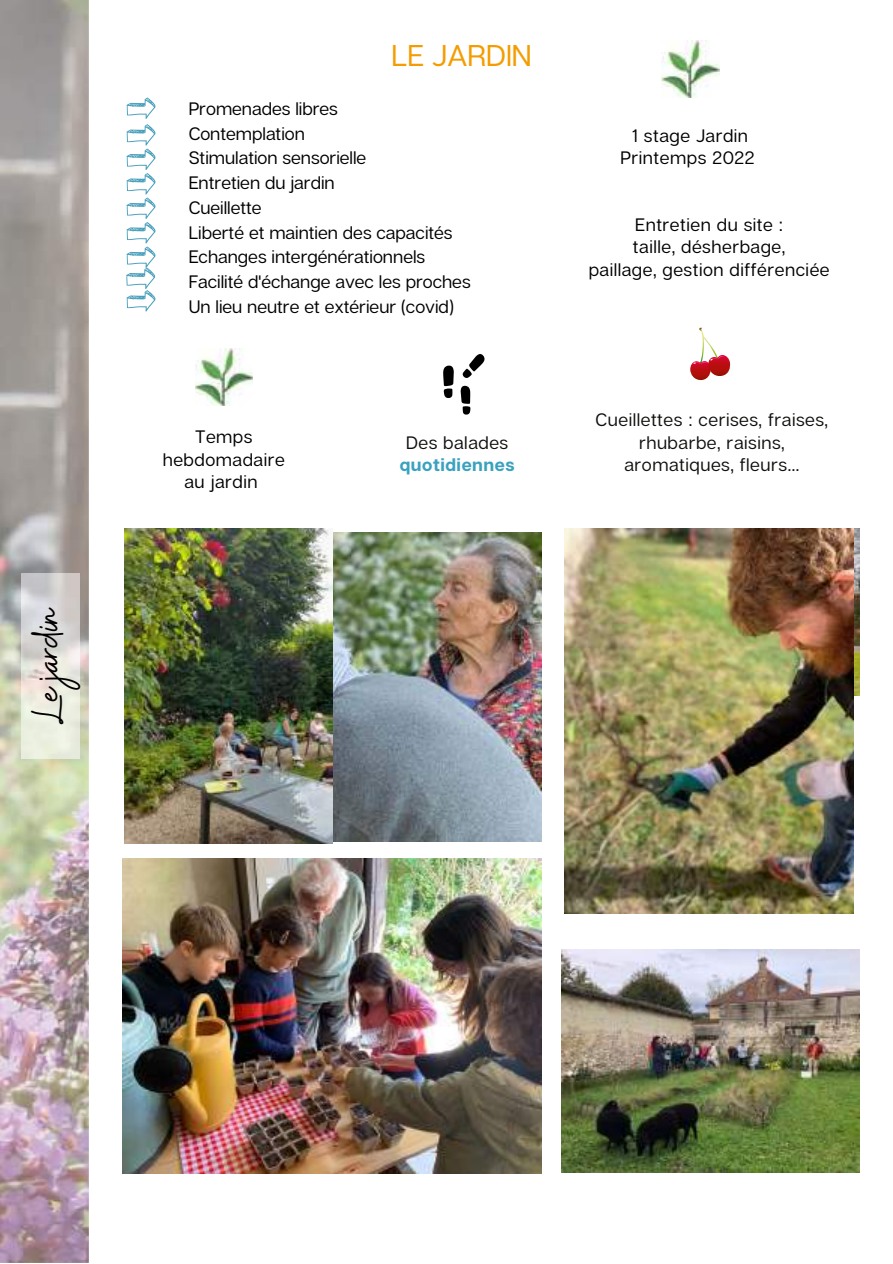
<style>
.page{position:relative;width:893px;height:1264px;background:#fff}
.page>*{position:absolute;margin:0;border:0;box-sizing:border-box;transform-origin:0 0}
.t1{font:45px "Buffalo";color:#000}
.t2{font:30px "Articulat CF";color:#f49c00}
.t3{font:18px/24.8px "Articulat CF";color:#000}
.t4{font:18px/22.5px "Articulat CF";letter-spacing:.03em;color:#000;text-align:center}
.t5{font:18px/22.5px "Articulat CF";letter-spacing:.03em;color:#100f0d;text-align:center}
.t6{font:700 18px "Articulat CF";letter-spacing:.03em;color:#3aa1bf}
</style>
<div class="page">
<img style="left:0;top:0;width:89px;height:1262px">
<img style="left:195px;top:348px;width:58px;height:58px">
<svg style="left:443px;top:365px;width:11px;height:33px"></svg>
<svg style="left:460px;top:386px;width:10px;height:29px"></svg>
<svg style="left:462px;top:354px;width:23px;height:24px"></svg>
<svg style="left:690px;top:327px;width:40px;height:53px"></svg>
<svg style="left:126px;top:97px;width:29px;height:214px"></svg>
<img style="left:122px;top:858px;width:419px;height:315px">
<img style="left:332px;top:532px;width:209px;height:310px">
<img style="left:561px;top:949px;width:298px;height:223px">
<img style="left:124px;top:528px;width:208px;height:315px">
<img style="left:853px;top:528px;width:6px;height:167px">
<img style="left:661px;top:41px;width:58px;height:57px">
<img style="left:564px;top:528px;width:289px;height:385px">
<img style="left:21px;top:574px;width:59px;height:185px">
<h1 class="t1" style="left:18px;top:723px;width:118px;rotate:-90deg">Le jardin</h1>
<h2 class="t2" style="left:391px;top:36px;width:142px">LE JARDIN</h2>
<p class="t3" style="left:189px;top:96px;width:283px">Promenades libres<br>Contemplation<br>Stimulation sensorielle<br>Entretien du jardin<br>Cueillette<br>Liberté et maintien des capacités<br>Echanges intergénérationnels<br>Facilité d'échange avec les proches<br>Un lieu neutre et extérieur (covid)</p>
<p class="t4" style="left:163px;top:425px;width:124px">Temps hebdomadaire au jardin</p>
<p class="t5" style="left:406px;top:431px;width:104px">Des balades</p>
<p class="t6" style="left:399px;top:454px;width:116px">quotidiennes</p>
<p class="t4" style="left:620px;top:124px;width:136px">1 stage Jardin<br>Printemps 2022</p>
<p class="t4" style="left:588px;top:213px;width:242px">Entretien du site :<br>taille, désherbage,<br>paillage, gestion différenciée</p>
<p class="t5" style="left:595px;top:408px;width:234px">Cueillettes : cerises, fraises, rhubarbe, raisins, aromatiques, fleurs...</p>
</div>
